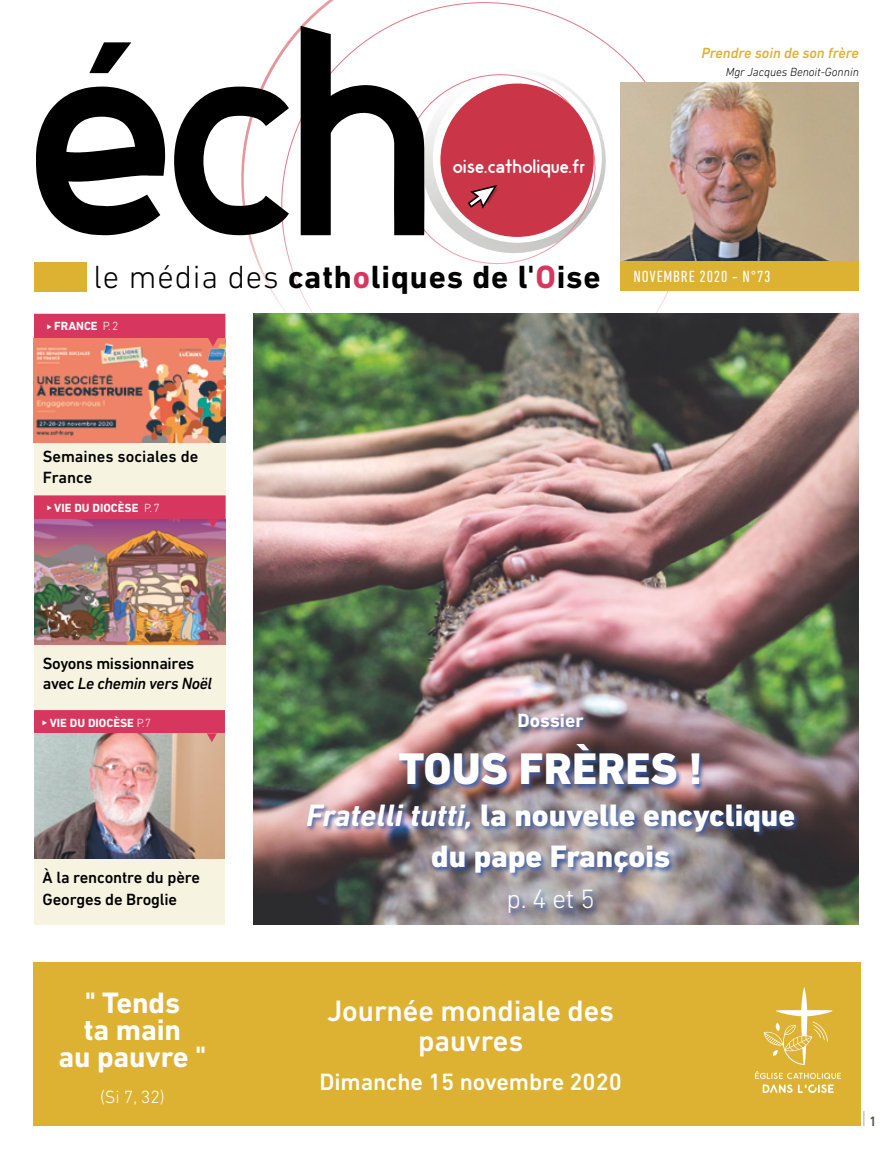
<style>
.page{position:relative;width:893px;height:1149px;background:#fff}
.page>*{position:absolute;margin:0;border:0;box-sizing:border-box;transform-origin:0 0}
.t1{font:800 45px "DIN Next LT Pro";color:#fff}
.t2{font:700 32.7px "DIN Next LT Pro";letter-spacing:.025em;color:#000}
.t3{font:800 31.5px/41.2px "DIN Next LT Pro";color:#fff;text-align:center}
.t4{font:500 30px/30px "DIN Next LT Pro";letter-spacing:-.005em;color:#fff;text-align:center}
.t5{font:700 30px/27px "DIN Next LT Pro";letter-spacing:-.005em;color:#fff;text-align:center}
.t6{font:300 27px "DIN Next LT Pro";color:#fff}
.t7{font:500 24px "DIN Next LT Pro";letter-spacing:-.005em;color:#fff}
.t8{font:19.5px "Odin Rounded";letter-spacing:-.005em;color:#fff}
.t9{font:700 19.5px "DIN Next LT Pro";color:#fff}
.t10{font:300 18px "DIN Next LT Pro";color:#fff}
.t11{font:500 16.5px/20.7px "DIN Next LT Pro";letter-spacing:-.01em;color:#000}
.t12{font:condensed 16.5px "DIN Next LT Pro";letter-spacing:.05em;color:#fff}
.t13{font:italic 500 15px "DIN Next LT Pro";letter-spacing:-.005em;color:#ddb233}
.t14{font:500 13.8px "DIN Next LT Pro";color:#555149}
.t15{font:700 12px "DIN Next LT Pro";color:#fff}
.t16{font:italic 300 12px "DIN Next LT Pro";letter-spacing:-.005em;color:#000}
.s1{font-weight:300}
.s2{color:#d7375e}
.s3{font-style:italic}
.s4{font-weight:700;font-style:italic}
</style>
<div class="page">
<svg style="left:256px;top:0;width:457px;height:314px"></svg>
<svg style="left:390px;top:62px;width:217px;height:214px"></svg>
<svg style="left:36px;top:42px;width:129px;height:193px"></svg>
<svg style="left:174px;top:87px;width:115px;height:148px"></svg>
<svg style="left:301px;top:26px;width:123px;height:209px"></svg>
<div style="left:441px;top:84px;width:152px;height:152px;background:#ca3547;border-radius:50%"></div>
<svg style="left:467px;top:185px;width:31px;height:24px"></svg>
<svg style="left:863px;top:1111px;width:1px;height:14px"></svg>
<img style="left:254px;top:314px;width:605px;height:610px">
<div style="left:33px;top:961px;width:827px;height:164px;background:#ddb233"></div>
<div style="left:34px;top:313px;width:191px;height:182px;background:#f7f3e1"></div>
<div style="left:34px;top:313px;width:191px;height:25px;background:#d7375e"></div>
<img style="left:34px;top:338px;width:191px;height:104px">
<svg style="left:208px;top:338px;width:10px;height:8px"></svg>
<div style="left:34px;top:495px;width:192px;height:223px;background:#f7f3e1"></div>
<div style="left:34px;top:495px;width:192px;height:25px;background:#d7375e"></div>
<img style="left:34px;top:519px;width:191px;height:125px">
<svg style="left:208px;top:519px;width:10px;height:9px"></svg>
<div style="left:34px;top:715px;width:192px;height:209px;background:#f7f3e1"></div>
<div style="left:30px;top:709px;width:200px;height:25px;background:#d7375e"></div>
<div style="left:34px;top:261px;width:52px;height:30px;background:#ddb233"></div>
<img style="left:621px;top:82px;width:238px;height:179px">
<div style="left:621px;top:261px;width:238px;height:30px;background:#ddb233"></div>
<img style="left:34px;top:733px;width:192px;height:125px">
<svg style="left:207px;top:733px;width:10px;height:9px"></svg>
<svg style="left:755px;top:1071px;width:86px;height:7px"></svg>
<svg style="left:763px;top:1084px;width:71px;height:8px"></svg>
<svg style="left:764px;top:987px;width:68px;height:77px"></svg>
<div style="left:21px;top:710px;width:13px;height:240px;background:#fff"></div>
<div style="left:226px;top:710px;width:12px;height:239px;background:#fff"></div>
<div style="left:305px;top:712px;width:496px;height:207px;background:#3b589d;opacity:.9"></div>
<p class="t8" style="left:452px;top:155px;width:135px">oise.catholique.fr</p>
<h2 class="t2" style="left:94px;top:258px;width:509px"><span class="s1">le média des</span> cath<span class="s2">o</span>liques de l'<span class="s2">O</span>ise</h2>
<p class="t15" style="left:54px;top:319px;width:66px">FRANCE <span class="s1">P.2</span></p>
<p class="t13" style="left:701px;top:44px;width:159px">Prendre soin de son frère</p>
<p class="t16" style="left:726px;top:65px;width:135px">Mgr Jacques Benoit-Gonnin</p>
<p class="t12" style="left:634px;top:267px;width:139px">NOVEMBRE 2020 - N°73</p>
<p class="t11" style="left:43px;top:446px;width:157px">Semaines sociales de<br>France</p>
<p class="t15" style="left:54px;top:500px;width:107px">VIE DU DIOCÈSE <span class="s1">P.7</span></p>
<p class="t11" style="left:43px;top:652px;width:171px">Soyons missionnaires avec <span class="s3">Le chemin vers Noël</span></p>
<p class="t15" style="left:50px;top:715px;width:103px">VIE DU DIOCÈSE <span class="s1">P.7</span></p>
<p class="t11" style="left:43px;top:866px;width:159px;line-height:21.6px">À la rencontre du père<br>Georges de Broglie</p>
<h3 class="t5" style="left:58px;top:989px;width:149px">" Tends<br>ta main<br>au pauvre "</h3>
<p class="t10" style="left:100px;top:1086px;width:66px">(Si 7, 32)</p>
<p class="t9" style="left:518px;top:708px;width:68px">Dossier</p>
<h1 class="t1" style="left:399px;top:742px;width:306px">TOUS FRÈRES !</h1>
<h3 class="t3" style="left:306px;top:794px;width:490px"><span class="s4">Fratelli tutti,</span> la nouvelle encyclique du pape François</h3>
<h3 class="t6" style="left:507px;top:883px;width:90px">p. 4 et 5</h3>
<h3 class="t4" style="left:327px;top:995px;width:288px">Journée mondiale des pauvres</h3>
<h3 class="t7" style="left:320px;top:1067px;width:304px">Dimanche 15 novembre 2020</h3>
<p class="t14" style="left:869px;top:1112px;width:9px">1</p>
</div>
